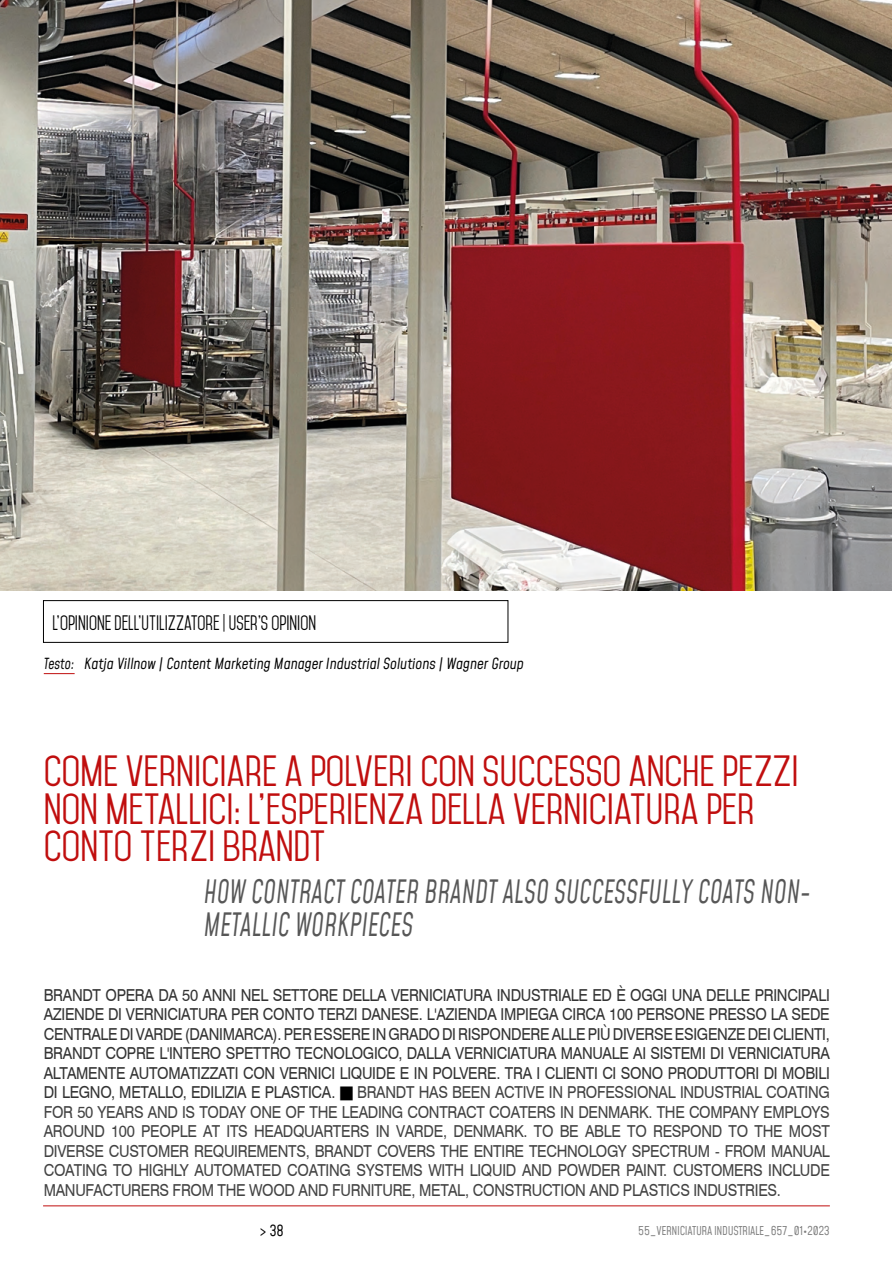
<style>
.page{position:relative;width:892px;height:1262px;background:#fff}
.page>*{position:absolute;margin:0;border:0;box-sizing:border-box;transform-origin:0 0}
.TITOLO_ITA{font:37.5px/37.5px "Mohave";color:#c00e0e}
.TITOLO_ENG{font:italic 31.5px/33px "Mohave";color:#575757;scale:.8 1}
.Testo{font:18px "Mohave";color:#000;scale:.9 1}
.TITOLINO_ENG{font:16.5px/19.5px "Swiss 721 BT";letter-spacing:-.02em;color:#333;text-align:justify;scale:.9 1}
.AUTORE{font:italic 15px "Mohave";color:#000}
.pre_autore{font:italic 15px "Mohave";color:#000;scale:.9 1}
.t1{font:15px "Mohave";color:#000}
.t2{font:12px "Mohave";letter-spacing:-.03em;color:#808080}
.s1{color:#000}
.s2{color:#434343}
</style>
<div class="page">
<hr style="left:43px;top:1205px;width:787px;height:1px;background:#c00e0e">
<div style="left:43px;top:600px;width:465px;height:43px;border:1px solid #000"></div>
<hr style="left:44px;top:673px;width:31px;height:1px;background:#c00e0e">
<img style="left:0;top:0;width:892px;height:591px">
<p class="Testo" style="left:52px;top:612px;width:295px">L’OPINIONE DELL’UTILIZZATORE | USER'S OPINION</p>
<p class="pre_autore" style="left:44px;top:654px;width:36px">Testo:</p>
<p class="AUTORE" style="left:84px;top:654px;width:441px">Katja Villnow | Content Marketing Manager Industrial Solutions | Wagner Group</p>
<p class="TITOLO_ITA" style="left:44px;top:753px;width:756px">COME VERNICIARE A POLVERI CON SUCCESSO ANCHE PEZZI<br>NON METALLICI: L’ESPERIENZA DELLA VERNICIATURA PER<br>CONTO TERZI BRANDT</p>
<p class="TITOLO_ENG" style="left:204px;top:877px;width:760px">HOW CONTRACT COATER BRANDT ALSO SUCCESSFULLY COATS NON-<br>METALLIC WORKPIECES</p>
<p class="TITOLINO_ENG" style="left:44px;top:985px;width:875px">BRANDT OPERA DA 50 ANNI NEL SETTORE DELLA VERNICIATURA INDUSTRIALE ED È OGGI UNA DELLE PRINCIPALI AZIENDE DI VERNICIATURA PER CONTO TERZI DANESE. L'AZIENDA IMPIEGA CIRCA 100 PERSONE PRESSO LA SEDE CENTRALE DI VARDE (DANIMARCA). PER ESSERE IN GRADO DI RISPONDERE ALLE PIÙ DIVERSE ESIGENZE DEI CLIENTI, BRANDT COPRE L'INTERO SPETTRO TECNOLOGICO, DALLA VERNICIATURA MANUALE AI SISTEMI DI VERNICIATURA ALTAMENTE AUTOMATIZZATI CON VERNICI LIQUIDE E IN POLVERE. TRA I CLIENTI CI SONO PRODUTTORI DI MOBILI DI LEGNO, METALLO, EDILIZIA E PLASTICA. <span class="s1">■</span> <span class="s2">BRANDT HAS BEEN ACTIVE IN PROFESSIONAL INDUSTRIAL COATING FOR 50 YEARS AND IS TODAY ONE OF THE LEADING CONTRACT COATERS IN DENMARK. THE COMPANY EMPLOYS AROUND 100 PEOPLE AT ITS HEADQUARTERS IN VARDE, DENMARK. TO BE ABLE TO RESPOND TO THE MOST DIVERSE CUSTOMER REQUIREMENTS, BRANDT COVERS THE ENTIRE TECHNOLOGY SPECTRUM - FROM MANUAL COATING TO HIGHLY AUTOMATED COATING SYSTEMS WITH LIQUID AND POWDER PAINT. CUSTOMERS INCLUDE MANUFACTURERS FROM THE WOOD AND FURNITURE, METAL, CONSTRUCTION AND PLASTICS INDUSTRIES.</span></p>
<p class="t1" style="left:260px;top:1221px;width:25px">&gt; 38</p>
<p class="t2" style="left:638px;top:1223px;width:193px">55_VERNICIATURA INDUSTRIALE_657_01•2023</p>
</div>
